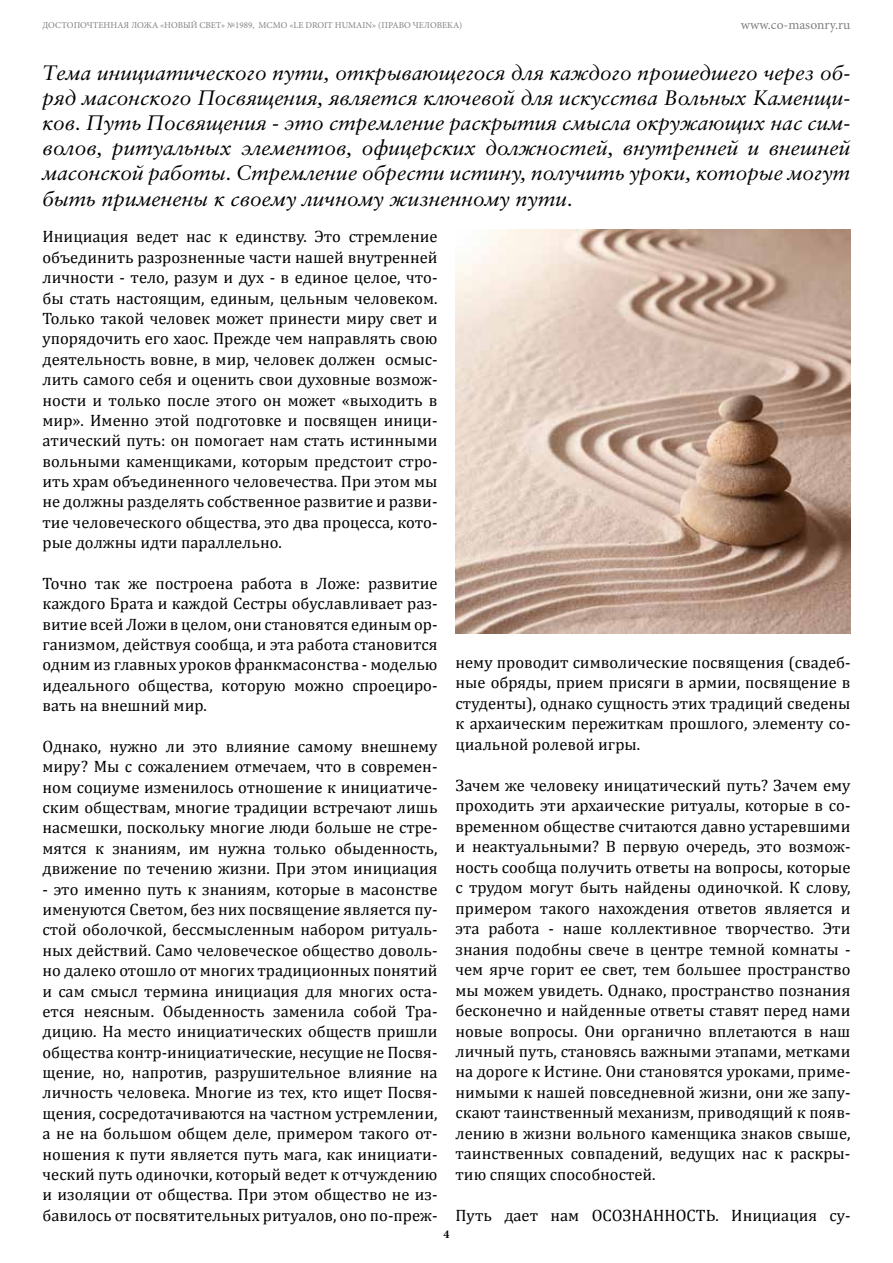
<style>
.page{position:relative;width:893px;height:1263px;background:#fff}
.page>*{position:absolute;margin:0;border:0;box-sizing:border-box;transform-origin:0 0}
.t1{font:italic 21px/25.2px "Sabon C";color:#000;text-align:justify}
.t2{font:16.5px/20.4px "Cambria";color:#000;text-align:justify}
.t3{font:13.5px "Minion Pro";letter-spacing:.005em;color:#808285}
.t4{font:700 12px "Minion Pro";color:#000}
.t5{font:9px "Minion Pro";color:#808285}
</style>
<div class="page">
<img style="left:455px;top:230px;width:395px;height:404px">
<p class="t5" style="left:43px;top:19px;width:421px">ДОСТОПОЧТЕННАЯ ЛОЖА «НОВЫЙ СВЕТ» №1989, МСМО «LE DROIT HUMAIN» (ПРАВО ЧЕЛОВЕКА)</p>
<p class="t3" style="left:741px;top:16px;width:111px">www.co-masonry.ru</p>
<p class="t1" style="left:43px;top:60px;width:809px">Тема инициатического пути, открывающегося для каждого прошедшего через об&shy;ряд масонского Посвящения, является ключевой для искусства Вольных Каменщи&shy;ков. Путь Посвящения - это стремление раскрытия смысла окружающих нас сим&shy;волов, ритуальных элементов, офицерских должностей, внутренней и внешней масонской работы. Стремление обрести истину, получить уроки, которые могут быть применены к своему личному жизненному пути.</p>
<p class="t2" style="left:43px;top:227px;width:396px">Инициация ведет нас к единству. Это стремление объединить разрозненные части нашей внутренней личности - тело, разум и дух - в единое целое, что&shy;бы стать настоящим, единым, цельным человеком.<br>Только такой человек может принести миру свет и упорядочить его хаос. Прежде чем направлять свою деятельность вовне, в мир, человек должен осмыс&shy;лить самого себя и оценить свои духовные возмож&shy;ности и только после этого он может «выходить в мир». Именно этой подготовке и посвящен иници&shy;атический путь: он помогает нам стать истинными вольными каменщиками, которым предстоит стро&shy;ить храм объединенного человечества. При этом мы не должны разделять собственное развитие и разви&shy;тие человеческого общества, это два процесса, кото&shy;рые должны идти параллельно.</p>
<p class="t2" style="left:43px;top:573px;width:396px">Точно так же построена работа в Ложе: развитие каждого Брата и каждой Сестры обуславливает раз&shy;витие всей Ложи в целом, они становятся единым ор&shy;ганизмом, действуя сообща, и эта работа становится одним из главных уроков франкмасонства - моделью идеального общества, которую можно спроециро&shy;вать на внешний мир.</p>
<p class="t2" style="left:43px;top:736px;width:396px">Однако, нужно ли это влияние самому внешнему миру? Мы с сожалением отмечаем, что в современ&shy;ном социуме изменилось отношение к инициатиче&shy;ским обществам, многие традиции встречают лишь насмешки, поскольку многие люди больше не стре&shy;мятся к знаниям, им нужна только обыденность, движение по течению жизни. При этом инициация</p>
<p class="t2" style="left:43px;top:879px;width:396px">- это именно путь к знаниям, которые в масонстве именуются Светом, без них посвящение является пу&shy;стой оболочкой, бессмысленным набором ритуаль&shy;ных действий. Само человеческое общество доволь&shy;но далеко отошло от многих традиционных понятий и сам смысл термина инициация для многих оста&shy;ется неясным. Обыденность заменила собой Тра&shy;дицию. На место инициатических обществ пришли общества контр-инициатические, несущие не Посвя&shy;щение, но, напротив, разрушительное влияние на личность человека. Многие из тех, кто ищет Посвя&shy;щения, сосредотачиваются на частном устремлении, а не на большом общем деле, примером такого от&shy;ношения к пути является путь мага, как инициати&shy;ческий путь одиночки, который ведет к отчуждению и изоляции от общества. При этом общество не из&shy;бавилось от посвятительных ритуалов, оно по-преж-</p>
<p class="t2" style="left:455px;top:652px;width:396px">нему проводит символические посвящения (свадеб&shy;ные обряды, прием присяги в армии, посвящение в студенты), однако сущность этих традиций сведены к архаическим пережиткам прошлого, элементу со&shy;циальной ролевой игры.</p>
<p class="t2" style="left:455px;top:775px;width:396px">Зачем же человеку иницатический путь? Зачем ему проходить эти архаические ритуалы, которые в со&shy;временном обществе считаются давно устаревшими и неактуальными? В первую очередь, это возмож&shy;ность сообща получить ответы на вопросы, которые с трудом могут быть найдены одиночкой. К слову, примером такого нахождения ответов является и эта работа - наше коллективное творчество. Эти знания подобны свече в центре темной комнаты - чем ярче горит ее свет, тем большее пространство мы можем увидеть. Однако, пространство познания бесконечно и найденные ответы ставят перед нами новые вопросы. Они органично вплетаются в наш личный путь, становясь важными этапами, метками на дороге к Истине. Они становятся уроками, приме&shy;нимыми к нашей повседневной жизни, они же запу&shy;скают таинственный механизм, приводящий к появ&shy;лению в жизни вольного каменщика знаков свыше, таинственных совпадений, ведущих нас к раскры&shy;тию спящих способностей.</p>
<p class="t2" style="left:455px;top:1205px;width:396px">Путь дает нам ОСОЗНАННОСТЬ. Инициация су-</p>
<p class="t4" style="left:443px;top:1226px;width:7px">4</p>
</div>
